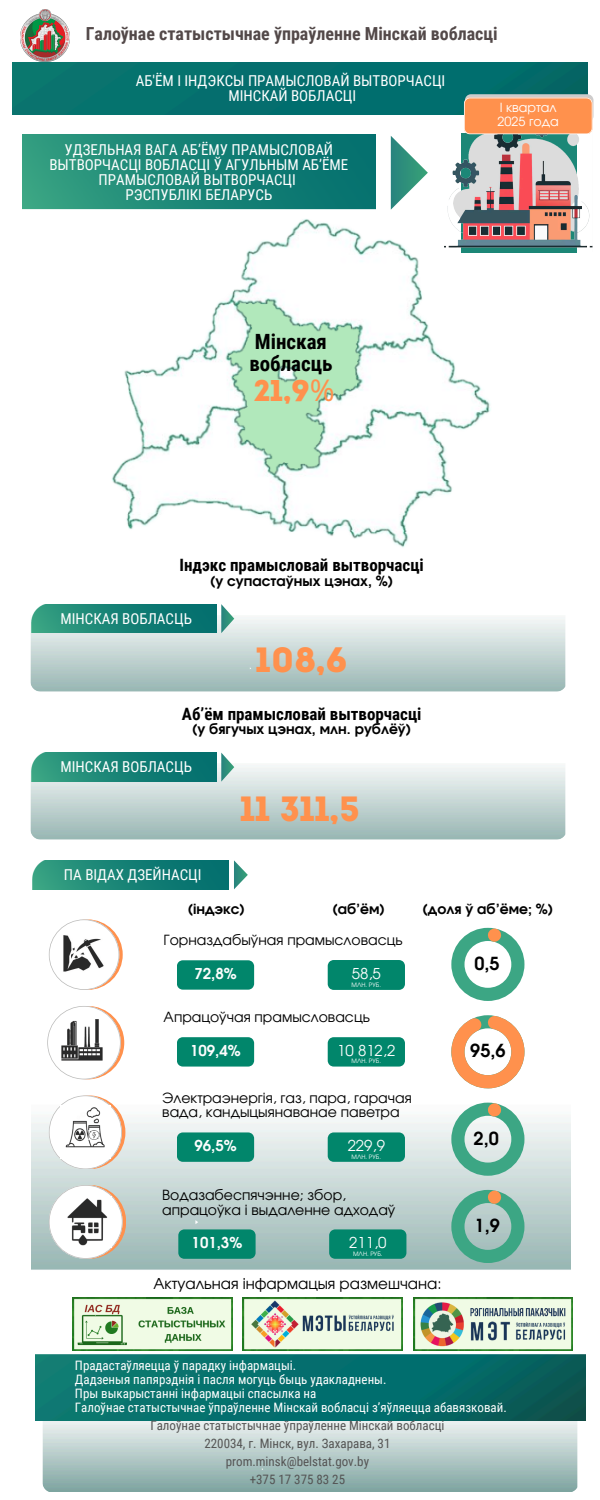
<style>
.page{position:relative;width:600px;height:1500px;background:#fff}
.page>*{position:absolute;margin:0;border:0;box-sizing:border-box;transform-origin:0 0}
.t1{font:35px "Intro";color:#ff914d}
.t2{font:30px "Intro";color:#ff914d}
.t3{font:700 21px/21.8px "Roboto Condensed";color:#000}
.t4{font:700 18px "Roboto Condensed";color:#534949}
.t5{font:700 18px "Evolventa";color:#000}
.t6{font:700 17px "Roboto Condensed";color:#000}
.t7{font:15px/15px "Roboto Condensed";color:#fff;text-align:center}
.t8{font:15px "Evolventa";color:#000}
.t9{font:700 15px "Evolventa";color:#fdfdfd}
.t10{font:15px "Evolventa";color:#fdfdfd}
.t11{font:14px/14.2px "Evolventa";color:#000}
.t12{font:700 14px "Evolventa";color:#000}
.t13{font:13px "Roboto Condensed";color:#fff}
.t14{font:13px "Roboto Condensed";color:#545454}
.t15{font:12.6px "Evolventa";color:#fff}
.t16{font:6px "Evolventa";color:#fdfdfd}
.s1{font-family:"Noto Sans"}
</style>
<div class="page">
<img style="left:21px;top:9px;width:49px;height:53px">
<img style="left:35px;top:1297px;width:551px;height:194px">
<img style="left:35px;top:1355px;width:550px;height:65px">
<img style="left:30px;top:764px;width:536px;height:76px">
<img style="left:32px;top:753px;width:184px;height:28px">
<svg style="left:221px;top:753px;width:13px;height:29px"></svg>
<img style="left:32px;top:860px;width:538px;height:410px">
<svg style="left:47px;top:1006px;width:74px;height:73px"></svg>
<img style="left:59px;top:1019px;width:48px;height:44px">
<svg style="left:49px;top:919px;width:70px;height:71px"></svg>
<img style="left:61px;top:934px;width:47px;height:38px">
<svg style="left:177px;top:960px;width:77px;height:30px;background:#098a6f"></svg>
<div style="left:328px;top:960px;width:77px;height:30px;background:#01866b"></div>
<svg style="left:49px;top:1095px;width:73px;height:74px"></svg>
<img style="left:60px;top:1105px;width:51px;height:54px">
<svg style="left:49px;top:1185px;width:73px;height:73px"></svg>
<img style="left:65px;top:1197px;width:46px;height:50px">
<svg style="left:177px;top:1037px;width:77px;height:30px;background:#098a6f"></svg>
<svg style="left:328px;top:1037px;width:77px;height:30px;background:#098a6f"></svg>
<svg style="left:177px;top:1132px;width:77px;height:30px;background:#08896f"></svg>
<svg style="left:328px;top:1132px;width:77px;height:30px;background:#08896f"></svg>
<svg style="left:178px;top:1229px;width:78px;height:30px;background:#08886e"></svg>
<svg style="left:329px;top:1229px;width:77px;height:30px;background:#06886d"></svg>
<img style="left:12px;top:63px;width:576px;height:51px">
<img style="left:23px;top:134px;width:352px;height:76px">
<svg style="left:391px;top:136px;width:37px;height:74px"></svg>
<svg style="left:451px;top:928px;width:73px;height:73px"></svg>
<svg style="left:451px;top:1015px;width:73px;height:73px"></svg>
<svg style="left:451px;top:1190px;width:73px;height:73px;background:#80b7a5"></svg>
<svg style="left:451px;top:1103px;width:73px;height:73px"></svg>
<img style="left:447px;top:133px;width:145px;height:119px">
<img style="left:30px;top:615px;width:536px;height:77px">
<img style="left:32px;top:604px;width:184px;height:29px">
<svg style="left:221px;top:604px;width:13px;height:29px"></svg>
<img style="left:112px;top:218px;width:379px;height:330px">
<div style="left:465px;top:94px;width:129px;height:28px;background:linear-gradient(to right,#cecccc,#cecccc);border-radius:6px"></div>
<svg style="left:464px;top:98px;width:128px;height:36px;background:#fe9453"></svg>
<img style="left:32px;top:861px;width:197px;height:28px">
<svg style="left:234px;top:860px;width:14px;height:29px"></svg>
<img style="left:73px;top:1298px;width:159px;height:53px">
<img style="left:243px;top:1298px;width:160px;height:53px">
<img style="left:413px;top:1298px;width:160px;height:53px">
<p class="t4" style="left:86px;top:23px;width:414px">Галоўнае статыстычнае ўпраўленне Мінскай вобласці</p>
<p class="t7" style="left:136px;top:73px;width:311px">АБ'ЁМ І ІНДЭКСЫ ПРАМЫСЛОВАЙ ВЫТВОРЧАСЦІ<br>МІНСКАЙ ВОБЛАСЦІ</p>
<h4 class="t7" style="left:49px;top:142px;width:300px">УДЗЕЛЬНАЯ ВАГА АБ’ЁМУ ПРАМЫСЛОВАЙ<br>ВЫТВОРЧАСЦІ ВОБЛАСЦІ Ў АГУЛЬНЫМ АБ’ЁМЕ<br>ПРАМЫСЛОВАЙ ВЫТВОРЧАСЦІ<br>РЭСПУБЛІКІ БЕЛАРУСЬ</h4>
<h6 class="t3" style="left:249px;top:331px;width:85px">Мінская вобласць</h6>
<p class="t2" style="left:254px;top:379px;width:82px">21,9<span class="s1">%</span></p>
<p class="t15" style="left:500px;top:102px;width:58px">I квартал</p>
<h4 class="t15" style="left:498px;top:116px;width:63px">2025 года</h4>
<h6 class="t6" style="left:179px;top:556px;width:246px">Індэкс прамысловай вытворчасці</h6>
<h6 class="t12" style="left:210px;top:574px;width:184px">(у супастаўных цэнах, %)</h6>
<p class="t7" style="left:61px;top:611px;width:133px">МІНСКАЯ ВОБЛАСЦЬ</p>
<h6 class="t1" style="left:256px;top:646px;width:93px">108,6</h6>
<h6 class="t6" style="left:182px;top:704px;width:241px">Аб’ём прамысловай вытворчасці</h6>
<h6 class="t12" style="left:192px;top:723px;width:220px">(у бягучых цэнах, млн. рублёў)</h6>
<p class="t7" style="left:61px;top:760px;width:133px">МІНСКАЯ ВОБЛАСЦЬ</p>
<p class="t7" style="left:64px;top:867px;width:139px">ПА ВІДАХ ДЗЕЙНАСЦІ</p>
<p class="t1" style="left:240px;top:794px;width:121px">11 311,5</p>
<h6 class="t12" style="left:188px;top:902px;width:58px">(індэкс)</h6>
<p class="t12" style="left:333px;top:902px;width:53px">(аб’ём)</p>
<p class="t12" style="left:423px;top:902px;width:131px">(доля ў аб’ёме; %)</p>
<h4 class="t11" style="left:164px;top:933px;width:241px">Горназдабыўная прамысловасць</h4>
<p class="t9" style="left:194px;top:967px;width:44px">72,8%</p>
<h5 class="t10" style="left:352px;top:967px;width:31px">58,5</h5>
<p class="t16" style="left:352px;top:982px;width:31px">МЛН. РУБ.</p>
<p class="t11" style="left:164px;top:1011px;width:208px">Апрацоўчая прамысловасць</p>
<p class="t9" style="left:190px;top:1044px;width:52px">109,4%</p>
<p class="t10" style="left:337px;top:1044px;width:60px">10 812,2</p>
<h5 class="t16" style="left:352px;top:1059px;width:31px">МЛН. РУБ.</h5>
<p class="t11" style="left:162px;top:1092px;width:251px">Электраэнергія, газ, пара, гарачая вада, кандыцыянаванае паветра</p>
<h3 class="t9" style="left:194px;top:1139px;width:44px">96,5%</h3>
<h2 class="t10" style="left:348px;top:1139px;width:39px">229,9</h2>
<h4 class="t16" style="left:352px;top:1154px;width:31px">МЛН. РУБ.</h4>
<p class="t11" style="left:162px;top:1189px;width:235px">Водазабеспячэнне; збор, апрацоўка і выдаленне адходаў</p>
<h5 class="t9" style="left:192px;top:1236px;width:52px">101,3%</h5>
<p class="t10" style="left:349px;top:1236px;width:39px">211,0</p>
<h1 class="t16" style="left:353px;top:1251px;width:31px">МЛН. РУБ.</h1>
<p class="t8" style="left:153px;top:1277px;width:290px">Актуальная інфармацыя размешчана:</p>
<p class="t5" style="left:474px;top:955px;width:27px">0,5</p>
<h6 class="t5" style="left:470px;top:1043px;width:37px">95,6</h6>
<p class="t5" style="left:474px;top:1130px;width:27px">2,0</p>
<p class="t5" style="left:475px;top:1217px;width:27px">1,9</p>
<p class="t13" style="left:75px;top:1357px;width:223px">Прадастаўляецца ў парадку інфармацыі.</p>
<h5 class="t13" style="left:75px;top:1372px;width:313px">Дадзеныя папярэднія і пасля могуць быць удакладнены.</h5>
<p class="t13" style="left:75px;top:1386px;width:243px">Пры выкарыстанні інфармацыі спасылка на</p>
<h1 class="t13" style="left:75px;top:1400px;width:433px">Галоўнае статыстычнае ўпраўленне Мінскай вобласці з’яўляецца абавязковай.</h1>
<p class="t14" style="left:150px;top:1418px;width:296px">Галоўнае статыстычнае ўпраўленне Мінскай вобласці</p>
<h5 class="t14" style="left:204px;top:1436px;width:188px">220034, г. Мінск, вул. Захарава, 31</h5>
<p class="t14" style="left:226px;top:1454px;width:145px">prom.minsk@belstat.gov.by</p>
<p class="t14" style="left:250px;top:1472px;width:97px">+375 17 375 83 25</p>
</div>
